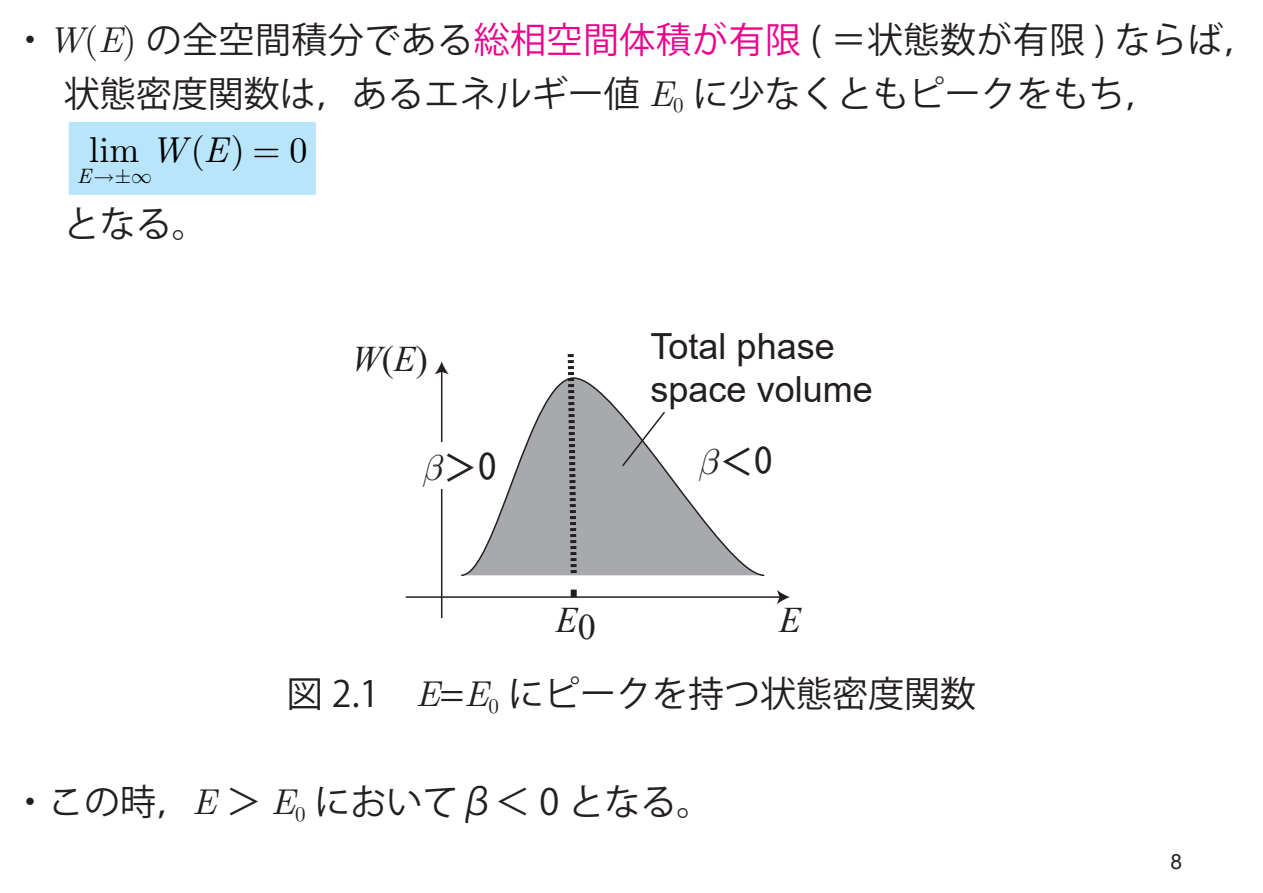
<style>
.page{position:relative;width:1263px;height:893px;background:#fff}
.page>*{position:absolute;margin:0;border:0;box-sizing:border-box;transform-origin:0 0}
.t1{font:36px/54px "Koz Go Std";color:#231f20}
.t2{font:36px/43.2px "Arial";color:#231f20}
.t3{font:36px "Euclid";color:#000}
.t4{font:italic 36px "Times New Roman";color:#231f20}
.t5{font:36px "MS Gothic";color:#231f20}
.t6{font:21px "Arial";color:#231f20}
.t7{font:italic 20.85px "Euclid";color:#000}
.s1{font-family:"Euclid";font-style:italic}
.s2{font-family:"Euclid"}
.s3{color:#ed028c}
.s4{font-style:italic}
.s5{font-style:normal}
</style>
<div class="page">
<div style="left:68px;top:121px;width:249px;height:75px;background:#b9e5fa;border:1px solid #fff"></div>
<hr style="left:406px;top:596px;width:375px;height:2px;background:#231f20">
<svg style="left:777px;top:590px;width:13px;height:14px"></svg>
<hr style="left:441px;top:371px;width:1px;height:247px;background:#231f20">
<svg style="left:435px;top:361px;width:14px;height:13px"></svg>
<svg style="left:461px;top:378px;width:304px;height:199px;fill:#a8a9ad"></svg>
<svg style="left:565px;top:354px;width:15px;height:223px;background:#949497"></svg>
<div style="left:571px;top:590px;width:6px;height:7px;background:#231f20"></div>
<div style="left:407px;top:443px;width:92px;height:46px;background:#fff"></div>
<svg style="left:621px;top:410px;width:46px;height:58px"></svg>
<svg style="left:699px;top:449px;width:21px;height:32px"></svg>
<p class="t1" style="left:64px;top:14px;width:1197px;text-indent:-52px">・<span class="s1">W</span><span class="s2">(</span><span class="s1">E</span><span class="s2">)</span> の全空間積分である<span class="s3">総相空間体積が有限</span> ( ＝状態数が有限 ) ならば，状態密度関数は，あるエネルギー値 <span class="s1">E</span><sub>0</sub> に少なくともピークをもち，</p>
<p class="t3" style="left:89px;top:127px;width:140px">lim <span class="s4">W E</span></p>
<p class="t3" style="left:191px;top:127px;width:56px">( )</p>
<p class="t3" style="left:289px;top:127px;width:19px">0</p>
<p class="t7" style="left:77px;top:161px;width:76px">E→ ∞</p>
<p class="t1" style="left:64px;top:199px;width:145px">となる。</p>
<p class="t4" style="left:352px;top:334px;width:77px">W<span class="s5">(</span>E<span class="s5">)</span></p>
<p class="t2" style="left:651px;top:324px;width:224px">Total phase space volume</p>
<p class="t5" style="left:443px;top:449px;width:55px">＞0</p>
<p class="t5" style="left:719px;top:443px;width:55px">＜0</p>
<p class="t4" style="left:556px;top:595px;width:41px">E<span class="s5">0</span></p>
<p class="t4" style="left:779px;top:595px;width:23px">E</p>
<p class="t1" style="left:287px;top:668px;width:691px">図 2.1　<span class="s1">E</span>=<span class="s1">E</span><sub>0</sub> にピークを持つ状態密度関数</p>
<p class="t1" style="left:12px;top:776px;width:702px">・この時，<span class="s1">E</span> ＞ <span class="s1">E</span><sub>0</sub> においてβ＜ 0 となる。</p>
<p class="t6" style="left:1170px;top:847px;width:13px">8</p>
</div>
